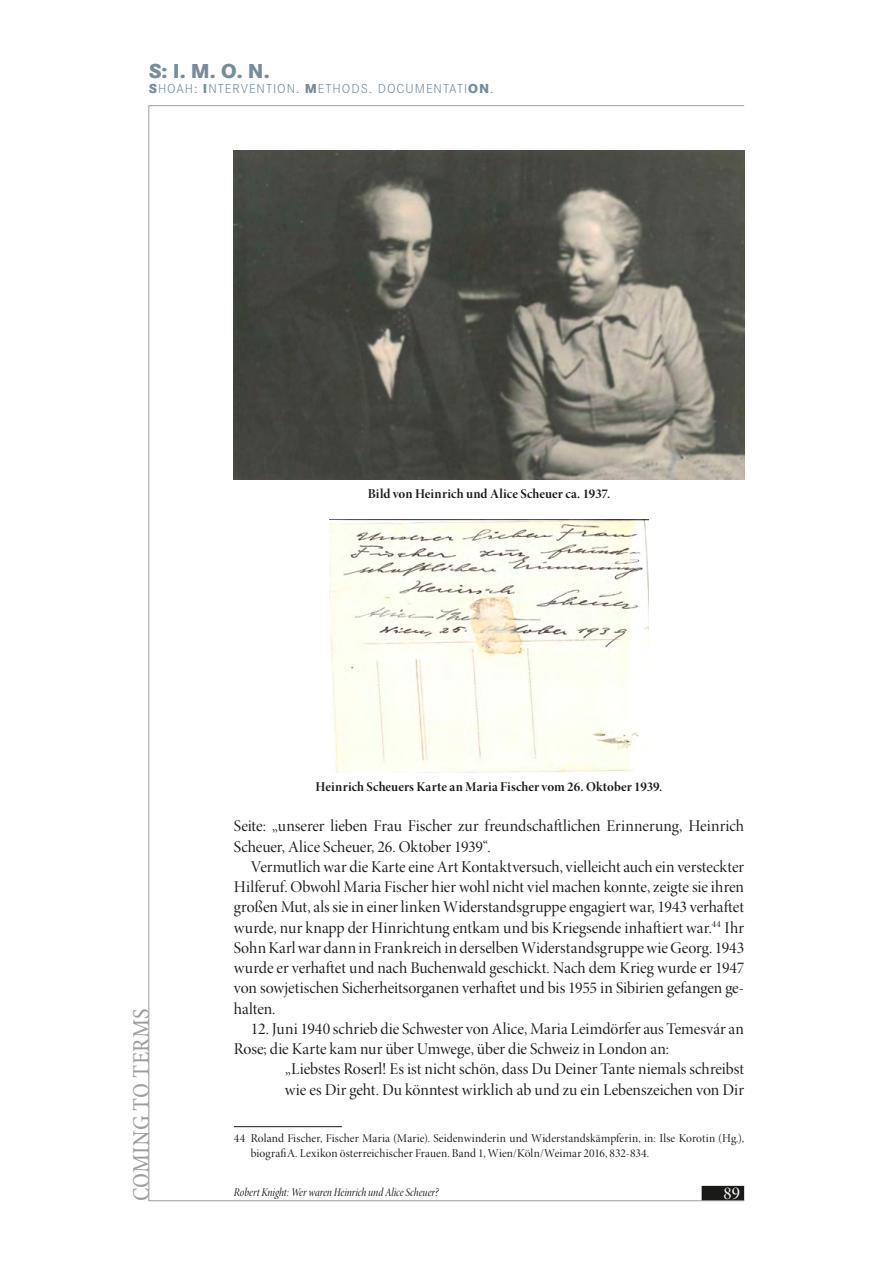
<style>
.page{position:relative;width:893px;height:1263px;background:#fff}
.page>*{position:absolute;margin:0;border:0;box-sizing:border-box;transform-origin:0 0}
.t1{font:condensed 24px "Minion Pro";letter-spacing:.01em;color:#9c9d9d}
.t2{font:800 21px "Corporate S";color:#748d99}
.t3{font:18px "Minion Pro Disp";color:#fff}
.t4{font:16.5px/20.2px "Minion Pro Disp";letter-spacing:-.005em;color:#1a1a18}
.t5{font:13.5px "Minion Pro Bold Disp";letter-spacing:.005em;color:#1a1a18}
.t6{font:300 13.5px "Corporate S";letter-spacing:.07em;color:#748d99}
.t7{font:12px/15px "Minion Pro Disp";letter-spacing:.005em;color:#1a1a18}
.t8{font:12px "Minion Pro Cn It Disp";color:#1a1a18}
.s1{font-weight:800}
</style>
<div class="page">
<div style="left:702px;top:1186px;width:42px;height:15px;background:#1a1a18"></div>
<hr style="left:149px;top:1200px;width:595px;height:1px;background:#9c9d9d">
<hr style="left:149px;top:105px;width:595px;height:1px;background:#9c9d9d">
<hr style="left:149px;top:105px;width:1px;height:1096px;background:#9c9d9d">
<hr style="left:234px;top:1126px;width:108px;height:1px;background:#1a1a18">
<img style="left:234px;top:150px;width:510px;height:330px">
<img style="left:329px;top:519px;width:319px;height:253px">
<p class="t2" style="left:149px;top:58px;width:122px">S: I. M. O. N.</p>
<p class="t6" style="left:149px;top:81px;width:346px"><span class="s1">S</span>HOAH: <span class="s1">I</span>NTERVENTION. <span class="s1">M</span>ETHODS. DOCUMENTATI<span class="s1">ON</span>.</p>
<p class="t5" style="left:368px;top:486px;width:244px">Bild von Heinrich und Alice Scheuer ca. 1937.</p>
<h1 class="t1" style="left:127px;top:1201px;width:195px;rotate:-90deg">COMING TO TERMS</h1>
<p class="t5" style="left:316px;top:778px;width:348px">Heinrich Scheuers Karte an Maria Fischer vom 26. Oktober 1939.</p>
<p class="t4" style="left:234px;top:816px;width:512px">Seite: „unserer lieben Frau Fischer zur freundschaftlichen Erinnerung, Heinrich<br>Scheuer, Alice Scheuer, 26. Oktober 1939“.</p>
<p class="t4" style="left:234px;top:857px;width:512px;text-align:justify;text-indent:17px">Vermutlich war die Karte eine Art Kontaktversuch, vielleicht auch ein versteckter Hilferuf. Obwohl Maria Fischer hier wohl nicht viel machen konnte, zeigte sie ihren großen Mut, als sie in einer linken Widerstandsgruppe engagiert war, 1943 verhaftet wurde, nur knapp der Hinrichtung entkam und bis Kriegsende inhaftiert war.<sup>44</sup> Ihr Sohn Karl war dann in Frankreich in derselben Widerstandsgruppe wie Georg. 1943 wurde er verhaftet und nach Buchenwald geschickt. Nach dem Krieg wurde er 1947 von sowjetischen Sicherheitsorganen verhaftet und bis 1955 in Sibirien gefangen ge&shy;halten.</p>
<p class="t4" style="left:234px;top:1019px;width:512px;text-indent:17px">12. Juni 1940 schrieb die Schwester von Alice, Maria Leimdörfer aus Temesvár an<br>Rose; die Karte kam nur über Umwege, über die Schweiz in London an:</p>
<p class="t4" style="left:285px;top:1059px;width:461px">„Liebstes Roserl! Es ist nicht schön, dass Du Deiner Tante niemals schreibst wie es Dir geht. Du könntest wirklich ab und zu ein Lebenszeichen von Dir</p>
<p class="t7" style="left:251px;top:1131px;width:495px;text-indent:-17px">44 Roland Fischer, Fischer Maria (Marie). Seidenwinderin und Widerstandskämpferin, in: Ilse Korotin (Hg.), biografiA. Lexikon österreichischer Frauen. Band 1, Wien/Köln/Weimar 2016, 832-834.</p>
<p class="t8" style="left:234px;top:1185px;width:206px">Robert Knight: Wer waren Heinrich und Alice Scheuer?</p>
<p class="t3" style="left:723px;top:1182px;width:18px">89</p>
</div>
